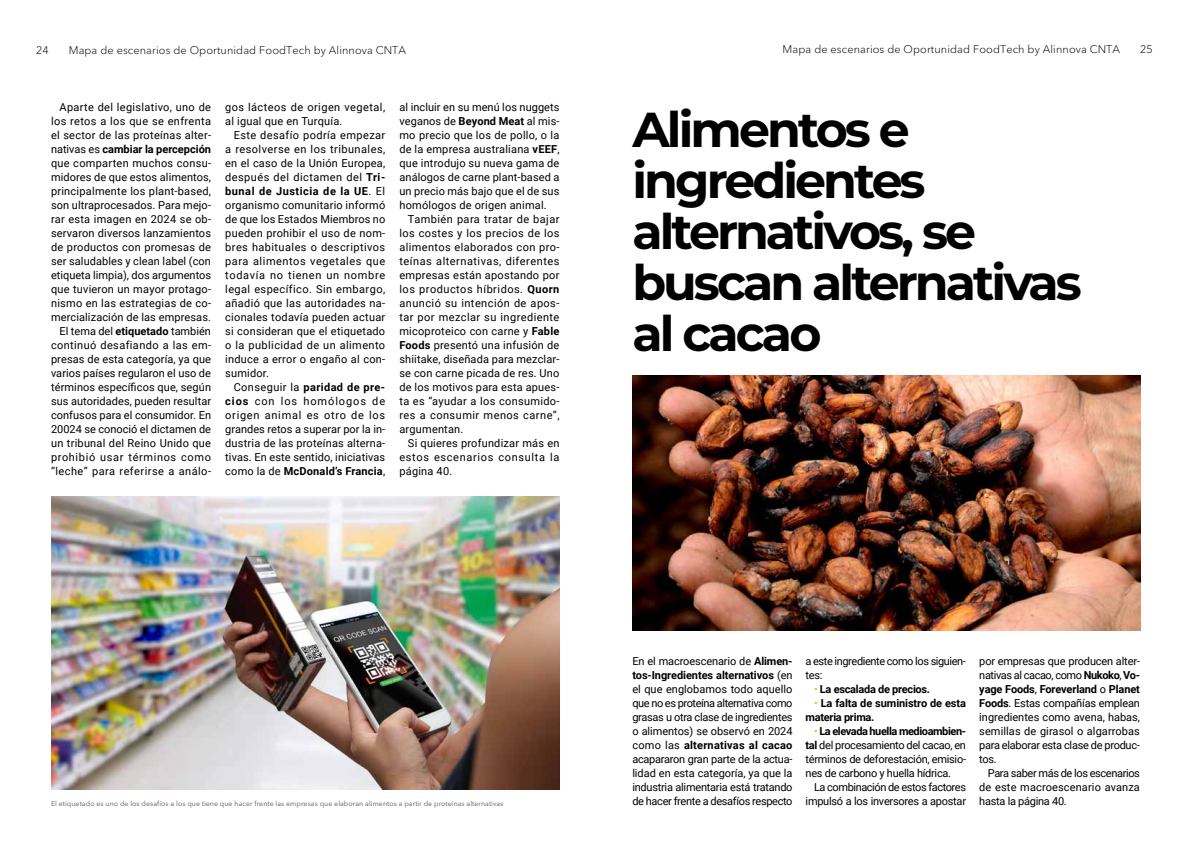
<style>
.page{position:relative;width:1191px;height:842px;background:#fff}
.page>*{position:absolute;margin:0;border:0;box-sizing:border-box;transform-origin:0 0}
.t1{font:700 49px/51px "Montserrat";letter-spacing:-.06em;color:#000}
.t2{font:11px/14px "Roboto";letter-spacing:.01em;color:#000;text-align:justify}
.t3{font:300 11px "Avenir Next LT Pro";letter-spacing:.01em;color:#000}
.t4{font:700 11px/14px "Roboto";letter-spacing:-.025em;color:#000}
.t5{font:11px/14px "Roboto";letter-spacing:-.03em;color:#000;text-align:right}
.t6{font:11px/14px "Roboto";letter-spacing:.04em;color:#000}
.t7{font:11px/14px "Roboto";letter-spacing:-.035em;color:#000}
.t8{font:11px "Roboto";letter-spacing:-.025em;color:#000}
.t9{font:7px "Avenir Next LT Pro";letter-spacing:.01em;color:#595959}
.s1{font-weight:700}
.s2{font-weight:400;color:#c1d109}
.s3{color:#c1d109}
</style>
<div class="page">
<img style="left:51px;top:497px;width:508px;height:292px">
<img style="left:632px;top:375px;width:508px;height:256px">
<p class="t3" style="left:36px;top:41px;width:14px">24</p>
<p class="t3" style="left:69px;top:41px;width:339px">Mapa de escenarios de Oportunidad FoodTech by Alinnova CNTA</p>
<p class="t3" style="left:782px;top:39px;width:339px">Mapa de escenarios de Oportunidad FoodTech by Alinnova CNTA</p>
<p class="t3" style="left:1140px;top:39px;width:14px">25</p>
<p class="t2" style="left:51px;top:99px;width:162px;text-align:right">Aparte del legislativo, uno de los retos a los que se enfrenta el sector de las proteínas alter&shy;nativas es <span class="s1">cambiar la percepción </span>que comparten muchos consu&shy;midores de que estos alimentos, principalmente los plant-based, son ultraprocesados. Para mejo&shy;rar esta imagen en 2024 se ob&shy;servaron diversos lanzamientos de productos con promesas de ser saludables y clean label (con etiqueta limpia), dos argumentos que tuvieron un mayor protago&shy;nismo en las estrategias de co&shy;mercialización de las empresas.<br>El tema del <span class="s1">etiquetado</span> también continuó desafiando a las em&shy;presas de esta categoría, ya que varios países regularon el uso de términos específicos que, según sus autoridades, pueden resultar confusos para el consumidor. En<br>20024 se conoció el dictamen de un tribunal del Reino Unido que prohibió usar términos como “leche” para referirse a análo-</p>
<p class="t6" style="left:225px;top:99px;width:161px">gos lácteos de origen vegetal, al igual que en Turquía.</p>
<p class="t2" style="left:225px;top:128px;width:162px;text-indent:9px">Este desafío podría empezar a resolverse en los tribunales, en el caso de la Unión Europea, después del dictamen del <span class="s1">Tri&shy;bunal de Justicia de la UE</span>. El organismo comunitario informó de que los Estados Miembros no pueden prohibir el uso de nom&shy;bres habituales o descriptivos para alimentos vegetales que todavía no tienen un nombre legal específico. Sin embargo, añadió que las autoridades na&shy;cionales todavía pueden actuar si consideran que el etiquetado o la publicidad de un alimento induce a error o engaño al con&shy;sumidor.</p>
<p class="t2" style="left:225px;top:380px;width:162px;text-indent:9px">Conseguir la <span class="s1">paridad de pre&shy;cios</span> con los homólogos de origen animal es otro de los grandes retos a superar por la in&shy;dustria de las proteínas alterna&shy;tivas. En este sentido, iniciativas como la de <span class="s1">McDonald’s Francia</span>,</p>
<p class="t2" style="left:399px;top:100px;width:161px">al incluir en su menú los nuggets veganos de <span class="s1">Beyond Meat</span> al mis&shy;mo precio que los de pollo, o la de la empresa australiana <span class="s1">vEEF</span>, que introdujo su nueva gama de análogos de carne plant-based a un precio más bajo que el de sus homólogos de origen animal.</p>
<p class="t2" style="left:399px;top:212px;width:162px;text-indent:9px">También para tratar de bajar los costes y los precios de los alimentos elaborados con pro&shy;teínas alternativas, diferentes empresas están apostando por los productos híbridos. <span class="s1">Quorn </span>anunció su intención de apos&shy;tar por mezclar su ingrediente micoproteico con carne y <span class="s1">Fable Foods</span> presentó una infusión de shiitake, diseñada para mezclar&shy;se con carne picada de res. Uno de los motivos para esta apues&shy;ta es “ayudar a los consumido&shy;res a consumir menos carne”, argumentan.</p>
<p class="t2" style="left:399px;top:436px;width:161px;text-indent:9px">Si quieres profundizar más en estos escenarios consulta la página 40.</p>
<h1 class="t1" style="left:632px;top:107px;width:451px">Alimentos e ingredientes alternativos, se buscan alternativas al cacao</h1>
<p class="t2" style="left:632px;top:654px;width:162px">En el macroescenario de <span class="s1">Alimen&shy;tos-Ingredientes alternativos</span> (en el que englobamos todo aquello que no es proteína alternativa como grasas u otra clase de ingredientes o alimentos) se observó en 2024 como las <span class="s1">alternativas al cacao </span>acapararon gran parte de la actua&shy;lidad en esta categoría, ya que la industria alimentaria está tratando de hacer frente a desafíos respecto</p>
<p class="t7" style="left:805px;top:654px;width:162px">a este ingrediente como los siguien&shy;tes:</p>
<p class="t2" style="left:979px;top:654px;width:162px">por empresas que producen alter&shy;nativas al cacao, como <span class="s1">Nukoko</span>, <span class="s1">Vo&shy;yage Foods</span>, <span class="s1">Foreverland</span> o <span class="s1">Planet Foods</span>. Estas compañías emplean ingredientes como avena, habas, semillas de girasol o algarrobas para elaborar esta clase de produc&shy;tos.</p>
<p class="t2" style="left:979px;top:766px;width:162px;text-align:right">Para saber más de los escenarios de este macroescenario avanza</p>
<p class="t4" style="left:814px;top:682px;width:118px"><span class="s2">•</span> La escalada de precios.</p>
<p class="t4" style="left:805px;top:696px;width:162px;text-indent:9px"><span class="s2">•</span> La falta de suministro de esta materia prima.</p>
<p class="t2" style="left:805px;top:724px;width:162px;text-indent:9px"><span class="s3">•</span> <span class="s1">La elevada huella medioambien&shy;tal</span> del procesamiento del cacao, en términos de deforestación, emisio&shy;nes de carbono y huella hídrica.</p>
<p class="t5" style="left:805px;top:780px;width:162px">La combinación de estos factores impulsó a los inversores a apostar</p>
<p class="t9" style="left:51px;top:798px;width:454px">El etiquetado es uno de los desafíos a los que tiene que hacer frente las empresas que elaboran alimentos a partir de proteínas alternativas</p>
<p class="t8" style="left:979px;top:794px;width:89px">hasta la página 40.</p>
</div>
